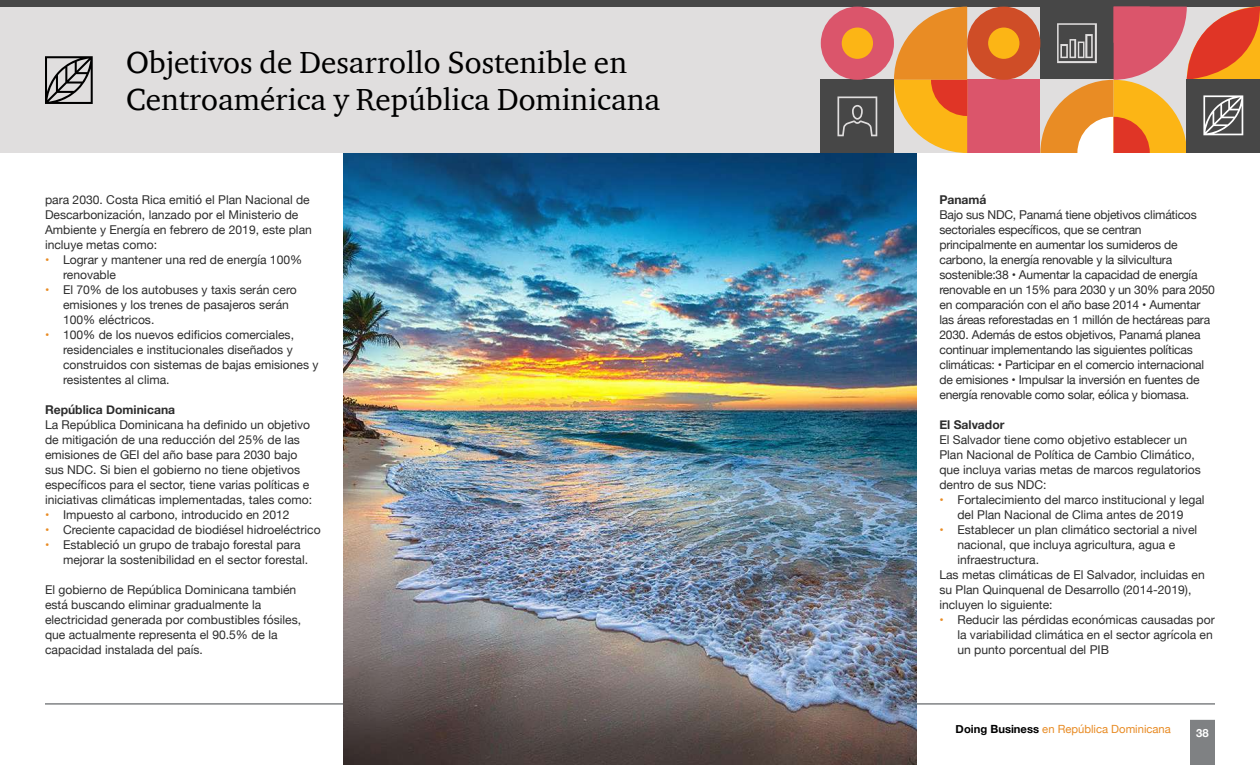
<style>
.page{position:relative;width:1260px;height:765px;background:#fff}
.page>*{position:absolute;margin:0;border:0;box-sizing:border-box;transform-origin:0 0}
.t1{font:31.25px/37.5px "ITC Charter Com";color:#000}
.t2{font:12.12px/15px "Helvetica Neue";color:#2d2d2d}
.t3{font:12.12px/15px "Helvetica Neue";letter-spacing:-.02em;color:#2d2d2d}
.t4{font:700 12.12px "Helvetica Neue";color:#2d2d2d}
.t5{font:11.25px "Helvetica Neue";color:#e88b24}
.t6{font:700 11.25px "Helvetica Neue";color:#fff}
.s1{color:#e88b24}
.s2{font-weight:700;color:#000}
</style>
<div class="page">
<div style="left:0;top:0;width:1260px;height:153px;background:#e0dede"></div>
<div style="left:0;top:0;width:1260px;height:7px;background:#474747"></div>
<div style="left:821px;top:80px;width:73px;height:73px;background:#474747"></div>
<div style="left:967px;top:80px;width:73px;height:73px;background:#db556b"></div>
<div style="left:821px;top:7px;width:73px;height:73px;background:#db556b;border-radius:50%"></div>
<div style="left:842px;top:28px;width:31px;height:31px;background:#fcb515;border-radius:50%"></div>
<div style="left:967px;top:7px;width:73px;height:73px;background:#cf4d27;border-radius:50%"></div>
<div style="left:988px;top:28px;width:31px;height:31px;background:#fcb515;border-radius:50%"></div>
<svg style="left:894px;top:7px;width:73px;height:146px"></svg>
<svg style="left:837px;top:96px;width:40px;height:40px"></svg>
<svg style="left:1040px;top:7px;width:220px;height:146px"></svg>
<div style="left:1190px;top:720px;width:25px;height:45px;background:#7f8183"></div>
<hr style="left:45px;top:704px;width:1170px;height:1px;background:#7f8183">
<img style="left:343px;top:153px;width:574px;height:612px">
<svg style="left:45px;top:56px;width:48px;height:48px"></svg>
<h1 class="t1" style="left:126px;top:43px;width:536px">Objetivos de Desarrollo Sostenible en<br>Centroamérica y República Dominicana</h1>
<p class="t2" style="left:45px;top:193px;width:268px">para 2030. Costa Rica emitió el Plan Nacional de Descarbonización, lanzado por el Ministerio de Ambiente y Energía en febrero de 2019, este plan incluye metas como:</p>
<p class="t2" style="left:63px;top:253px;width:241px;text-indent:-18px"><span class="s1">•</span> Lograr y mantener una red de energía 100% renovable</p>
<p class="t2" style="left:63px;top:283px;width:235px;text-indent:-18px"><span class="s1">•</span> El 70% de los autobuses y taxis serán cero emisiones y los trenes de pasajeros serán<br>100% eléctricos.</p>
<p class="t2" style="left:63px;top:328px;width:257px;text-indent:-18px"><span class="s1">•</span> 100% de los nuevos edificios comerciales, residenciales e institucionales diseñados y construidos con sistemas de bajas emisiones y resistentes al clima.</p>
<p class="t4" style="left:45px;top:400px;width:132px">República Dominicana</p>
<p class="t2" style="left:45px;top:418px;width:269px">La República Dominicana ha definido un objetivo de mitigación de una reducción del 25% de las emisiones de GEI del año base para 2030 bajo sus NDC. Si bien el gobierno no tiene objetivos específicos para el sector, tiene varias políticas e iniciativas climáticas implementadas, tales como:</p>
<p class="t2" style="left:45px;top:508px;width:246px"><span class="s1">•</span> Impuesto al carbono, introducido en 2012</p>
<p class="t2" style="left:45px;top:523px;width:277px"><span class="s1">•</span> Creciente capacidad de biodiésel hidroeléctrico</p>
<p class="t2" style="left:63px;top:538px;width:247px;text-indent:-18px"><span class="s1">•</span> Estableció un grupo de trabajo forestal para mejorar la sostenibilidad en el sector forestal.</p>
<p class="t2" style="left:45px;top:583px;width:258px">El gobierno de República Dominicana también está buscando eliminar gradualmente la electricidad generada por combustibles fósiles, que actualmente representa el 90.5% de la capacidad instalada del país.</p>
<p class="t4" style="left:939px;top:190px;width:49px">Panamá</p>
<p class="t3" style="left:939px;top:208px;width:277px">Bajo sus NDC, Panamá tiene objetivos climáticos sectoriales específicos, que se centran principalmente en aumentar los sumideros de carbono, la energía renovable y la silvicultura sostenible:38 • Aumentar la capacidad de energía renovable en un 15% para 2030 y un 30% para 2050 en comparación con el año base 2014 • Aumentar las áreas reforestadas en 1 millón de hectáreas para 2030. Además de estos objetivos, Panamá planea continuar implementando las siguientes políticas climáticas: • Participar en el comercio internacional de emisiones • Impulsar la inversión en fuentes de energía renovable como solar, eólica y biomasa.</p>
<p class="t4" style="left:939px;top:415px;width:67px">El Salvador</p>
<p class="t2" style="left:939px;top:433px;width:263px">El Salvador tiene como objetivo establecer un Plan Nacional de Política de Cambio Climático, que incluya varias metas de marcos regulatorios dentro de sus NDC:</p>
<p class="t2" style="left:939px;top:493px;width:267px;text-align:center"><span class="s1">•</span> Fortalecimiento del marco institucional y legal del Plan Nacional de Clima antes de 2019</p>
<p class="t2" style="left:939px;top:523px;width:259px"><span class="s1">•</span> Establecer un plan climático sectorial a nivel</p>
<p class="t2" style="left:957px;top:538px;width:219px">nacional, que incluya agricultura, agua e</p>
<p class="t2" style="left:957px;top:553px;width:83px">infraestructura.</p>
<p class="t2" style="left:939px;top:568px;width:267px">Las metas climáticas de El Salvador, incluidas en</p>
<p class="t2" style="left:939px;top:583px;width:254px">su Plan Quinquenal de Desarrollo (2014-2019),</p>
<p class="t2" style="left:939px;top:598px;width:115px">incluyen lo siguiente:</p>
<p class="t2" style="left:957px;top:613px;width:259px;text-indent:-18px"><span class="s1">•</span> Reducir las pérdidas económicas causadas por la variabilidad climática en el sector agrícola en un punto porcentual del PIB</p>
<p class="t5" style="left:956px;top:721px;width:217px"><span class="s2">Doing Business</span> en República Dominicana</p>
<p class="t6" style="left:1196px;top:724px;width:14px">38</p>
</div>
